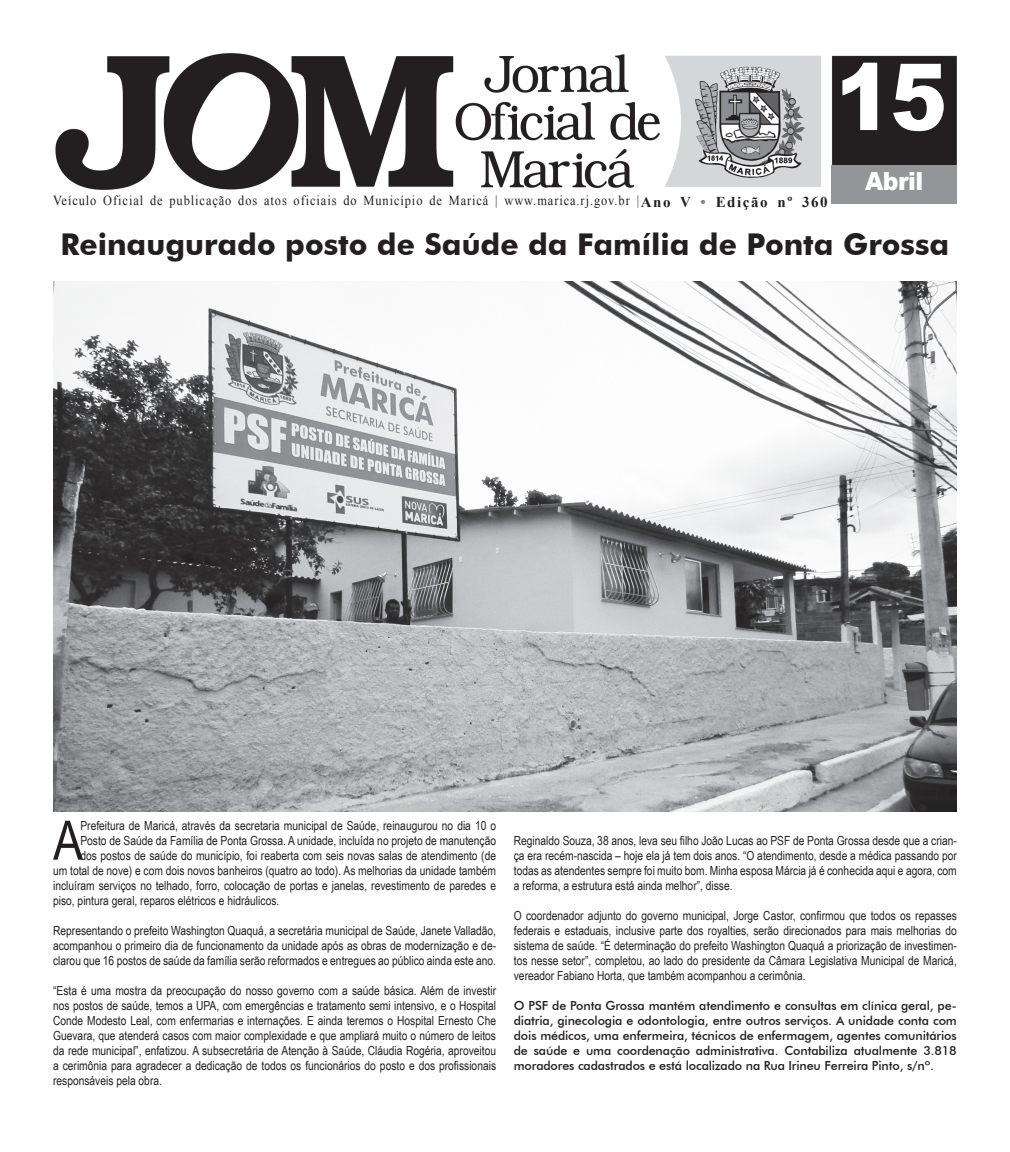
<style>
.page{position:relative;width:1010px;height:1152px;background:#fff}
.page>*{position:absolute;margin:0;border:0;box-sizing:border-box;transform-origin:0 0}
.t1{font:900 92.5px "Arial";color:#fff;scale:.92 1}
.t2{font:54.38px "Arial Narrow";color:#231f20}
.t3{font:700 30px "Futura BT";color:#231f20}
.t4{font:900 25px "Arial";letter-spacing:-.02em;color:#fff;scale:.94 1}
.t5{font:700 15px "Times New Roman";letter-spacing:.1em;color:#231f20}
.t6{font:13.75px "Times New Roman";letter-spacing:.075em;color:#231f20;scale:.9 1}
.t7{font:12.5px/15px "Arial Narrow";color:#231f20;text-align:justify}
.t8{font:500 12.5px/15px "Futura BT";letter-spacing:-.01em;color:#231f20;text-align:justify}
.s1{color:#808285}
</style>
<div class="page">
<img style="left:53px;top:282px;width:904px;height:529px">
<img style="left:55px;top:53px;width:902px;height:137px">
<div style="left:831px;top:166px;width:126px;height:38px;background:#939598"></div>
<h1 class="t1" style="left:835px;top:30px;width:123px">15</h1>
<p class="t6" style="left:53px;top:191px;width:653px">Veículo Oficial de publicação dos atos oficiais do Município de Maricá | www.marica.rj.gov.br |</p>
<p class="t5" style="left:641px;top:191px;width:188px">Ano V <span class="s1">•</span> Edição nº 360</p>
<h3 class="t4" style="left:865px;top:163px;width:63px">Abril</h3>
<h3 class="t3" style="left:61px;top:226px;width:890px">Reinaugurado posto de Saúde da Família de Ponta Grossa</h3>
<h2 class="t2" style="left:53px;top:800px;width:31px">A</h2>
<p class="t7" style="left:80px;top:817px;width:417px">Prefeitura de Maricá, através da secretaria municipal de Saúde, reinaugurou no dia 10 o</p>
<p class="t7" style="left:80px;top:832px;width:417px">Posto de Saúde da Família de Ponta Grossa. A unidade, incluída no projeto de manutenção</p>
<p class="t7" style="left:80px;top:847px;width:417px">dos postos de saúde do município, foi reaberta com seis novas salas de atendimento (de</p>
<p class="t7" style="left:53px;top:862px;width:444px">um total de nove) e com dois novos banheiros (quatro ao todo). As melhorias da unidade também</p>
<p class="t7" style="left:53px;top:877px;width:444px">incluíram serviços no telhado, forro, colocação de portas e janelas, revestimento de paredes e</p>
<p class="t7" style="left:53px;top:892px;width:228px">piso, pintura geral, reparos elétricos e hidráulicos.</p>
<p class="t7" style="left:53px;top:922px;width:444px">Representando o prefeito Washington Quaquá, a secretária municipal de Saúde, Janete Valladão, acompanhou o primeiro dia de funcionamento da unidade após as obras de modernização e de&shy;clarou que 16 postos de saúde da família serão reformados e entregues ao público ainda este ano.</p>
<p class="t7" style="left:53px;top:982px;width:444px">“Esta é uma mostra da preocupação do nosso governo com a saúde básica. Além de investir nos postos de saúde, temos a UPA, com emergências e tratamento semi intensivo, e o Hospital Conde Modesto Leal, com enfermarias e internações. E ainda teremos o Hospital Ernesto Che Guevara, que atenderá casos com maior complexidade e que ampliará muito o número de leitos da rede municipal”, enfatizou. A subsecretária de Atenção à Saúde, Cláudia Rogéria, aproveitou a cerimônia para agradecer a dedicação de todos os funcionários do posto e dos profissionais responsáveis pela obra.</p>
<p class="t7" style="left:514px;top:832px;width:444px">Reginaldo Souza, 38 anos, leva seu filho João Lucas ao PSF de Ponta Grossa desde que a crian&shy;ça era recém-nascida – hoje ela já tem dois anos. “O atendimento, desde a médica passando por todas as atendentes sempre foi muito bom. Minha esposa Márcia já é conhecida aqui e agora, com a reforma, a estrutura está ainda melhor”, disse.</p>
<p class="t7" style="left:514px;top:907px;width:444px">O coordenador adjunto do governo municipal, Jorge Castor, confirmou que todos os repasses federais e estaduais, inclusive parte dos royalties, serão direcionados para mais melhorias do sistema de saúde. “É determinação do prefeito Washington Quaquá a priorização de investimen&shy;tos nesse setor”, completou, ao lado do presidente da Câmara Legislativa Municipal de Maricá, vereador Fabiano Horta, que também acompanhou a cerimônia.</p>
<p class="t8" style="left:514px;top:997px;width:444px">O PSF de Ponta Grossa mantém atendimento e consultas em clínica geral, pe&shy;diatria, ginecologia e odontologia, entre outros serviços. A unidade conta com dois médicos, uma enfermeira, técnicos de enfermagem, agentes comunitários de saúde e uma coordenação administrativa. Contabiliza atualmente 3.818 moradores cadastrados e está localizado na Rua Irineu Ferreira Pinto, s/nº.</p>
</div>
